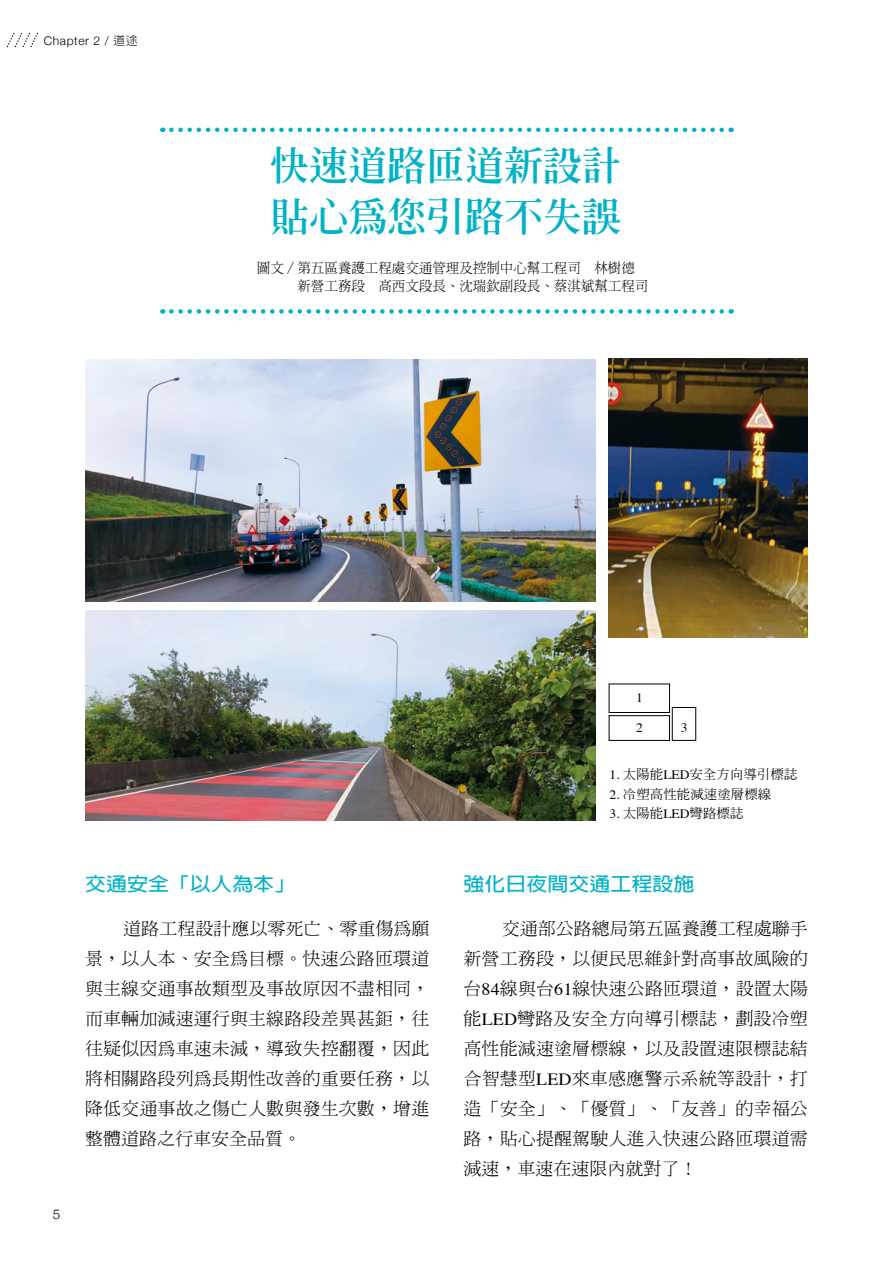
<style>
.page{position:relative;width:893px;height:1263px;background:#fff}
.page>*{position:absolute;margin:0;border:0;box-sizing:border-box;transform-origin:0 0}
.t1{font:800 39px/51px "AR Ming B5";color:#00b2c6}
.t2{font:700 18.9px "AR Hei B5";color:#00b2c6;scale:1.11 1}
.t3{font:300 17.1px/30px "AR Ming B5";letter-spacing:.005em;color:#000;text-align:justify;scale:1.05 1}
.t4{font:300 13.5px/18px "AR Ming B5";color:#000}
.t5{font:300 13.5px "Helvetica Neue";color:#000}
.t6{font:500 12.9px "AR Ming B5";color:#000;scale:1.05 1}
.t7{font:12.9px "Times";color:#000;scale:1.05 1}
.t8{font:300 12px "Helvetica Neue";letter-spacing:.05em;color:#000}
.s1{font-family:"AR Hei B5"}
.s2{font-family:"Times";font-weight:400}
</style>
<div class="page">
<svg style="left:171px;top:128px;width:561px;height:4px"></svg>
<svg style="left:171px;top:309px;width:561px;height:5px"></svg>
<img style="left:85px;top:610px;width:511px;height:210px">
<img style="left:85px;top:360px;width:511px;height:242px">
<img style="left:609px;top:358px;width:199px;height:279px">
<div style="left:609px;top:715px;width:61px;height:25px;border:1px solid #000"></div>
<div style="left:609px;top:684px;width:61px;height:29px;border:1px solid #000"></div>
<div style="left:672px;top:707px;width:24px;height:33px;border:1px solid #000"></div>
<svg style="left:7px;top:32px;width:31px;height:16px"></svg>
<p class="t8" style="left:44px;top:31px;width:96px">Chapter 2 / <span class="s1">道途</span></p>
<h1 class="t1" style="left:270px;top:139px;width:352px">快速道路匝道新設計貼心為您引路不失誤</h1>
<p class="t4" style="left:297px;top:259px;width:353px;text-indent:-40px">圖文／第五區養護工程處交通管理及控制中心幫工程司 林樹德新營工務段 高西文段長、沈瑞欽副段長、蔡淇斌幫工程司</p>
<p class="t7" style="left:636px;top:686px;width:8px">1</p>
<p class="t7" style="left:636px;top:716px;width:8px">2</p>
<p class="t7" style="left:681px;top:716px;width:8px">3</p>
<p class="t6" style="left:609px;top:768px;width:181px"><span class="s2">1.</span> 太陽能<span class="s2">LED</span>安全方向導引標誌</p>
<p class="t6" style="left:609px;top:787px;width:156px"><span class="s2">2.</span> 冷塑高性能減速塗層標線</p>
<p class="t6" style="left:609px;top:807px;width:129px"><span class="s2">3.</span> 太陽能<span class="s2">LED</span>彎路標誌</p>
<p class="t5" style="left:53px;top:1203px;width:9px">5</p>
<p class="t2" style="left:85px;top:874px;width:191px">交通安全「以人為本」</p>
<p class="t3" style="left:85px;top:914px;width:330px;text-indent:38px">道路工程設計應以零死亡、零重傷為願景，以人本、安全為目標。快速公路匝環道與主線交通事故類型及事故原因不盡相同，而車輛加減速運行與主線路段差異甚鉅，往往疑似因為車速未減，導致失控翻覆，因此將相關路段列為長期性改善的重要任務，以降低交通事故之傷亡人數與發生次數，增進整體道路之行車安全品質。</p>
<p class="t2" style="left:463px;top:874px;width:210px">強化日夜間交通工程設施</p>
<p class="t3" style="left:463px;top:914px;width:330px;text-indent:38px">交通部公路總局第五區養護工程處聯手新營工務段，以便民思維針對高事故風險的台<span class="s2">84</span>線與台<span class="s2">61</span>線快速公路匝環道，設置太陽能<span class="s2">LED</span>彎路及安全方向導引標誌，劃設冷塑高性能減速塗層標線，以及設置速限標誌結合智慧型<span class="s2">LED</span>來車感應警示系統等設計，打造「安全」、「優質」、「友善」的幸福公路，貼心提醒駕駛人進入快速公路匝環道需減速，車速在速限內就對了！</p>
</div>
